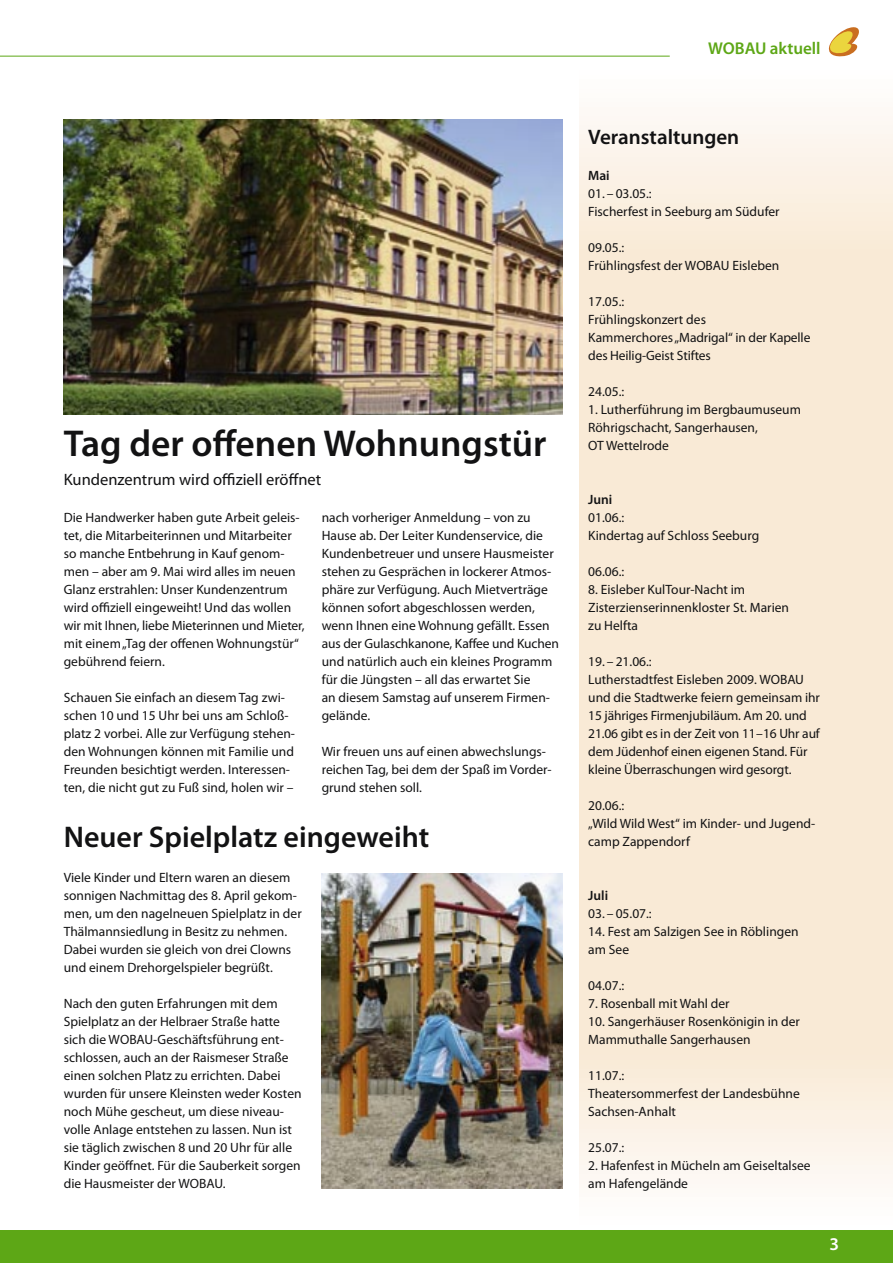
<style>
.page{position:relative;width:893px;height:1263px;background:#fff}
.page>*{position:absolute;margin:0;border:0;box-sizing:border-box;transform-origin:0 0}
.WOBAU_Journal_Haedline{font:600 37.5px "Myriad Pro";color:#121213}
.WOBAU_Journal_Nachrichten{font:600 30px "Myriad Pro";color:#121213}
.WOBAU_Journal_Kasten_Haedline{font:600 21px "Myriad Pro";color:#121213}
.t1{font:600 18px "Myriad Pro";color:#fff}
.WOBAU_Journal_Rubrik{font:600 17.1px "Myriad Pro";color:#5da716}
.WOBAU_Journal_Unterzeile_Überschrift{font:16.5px "Myriad Pro";color:#121213}
.WOBAU_Journal_Fließtext{font:13.5px/18px "Myriad Pro";color:#121213}
.WOBAU_Journal_Fließtext_Kasten{font:13.5px/18px "Myriad Pro";color:#121213}
.WOBAU_Journal_Fließtext_Kasten-2{font:600 13.5px "Myriad Pro";color:#121213}
</style>
<div class="page">
<svg style="left:828px;top:27px;width:31px;height:30px"></svg>
<hr style="left:0;top:56px;width:670px;height:1px;background:#5da716">
<div style="left:0;top:1230px;width:893px;height:33px;background:#5da716"></div>
<svg style="left:580px;top:116px;width:313px;height:1068px;background:#f9ebd9"></svg>
<img style="left:64px;top:119px;width:499px;height:295px">
<img style="left:322px;top:874px;width:241px;height:314px">
<p class="WOBAU_Journal_Haedline" style="left:64px;top:423px;width:484px">Tag der offenen Wohnungstür</p>
<p class="WOBAU_Journal_Unterzeile_Überschrift" style="left:64px;top:470px;width:259px">Kundenzentrum wird offiziell eröffnet</p>
<p class="WOBAU_Journal_Fließtext" style="left:64px;top:509px;width:242px">Die Handwerker haben gute Arbeit geleis&shy;tet, die Mitarbeiterinnen und Mitarbeiter so manche Entbehrung in Kauf genom&shy;men – aber am 9. Mai wird alles im neuen Glanz erstrahlen: Unser Kundenzentrum wird offiziell eingeweiht! Und das wollen wir mit Ihnen, liebe Mieterinnen und Mieter, mit einem „Tag der offenen Wohnungstür“ gebührend feiern.</p>
<p class="WOBAU_Journal_Fließtext" style="left:64px;top:689px;width:233px">Schauen Sie einfach an diesem Tag zwi&shy;schen 10 und 15 Uhr bei uns am Schloß&shy;platz 2 vorbei. Alle zur Verfügung stehen&shy;den Wohnungen können mit Familie und Freunden besichtigt werden. Interessen&shy;ten, die nicht gut zu Fuß sind, holen wir –</p>
<p class="WOBAU_Journal_Fließtext" style="left:322px;top:509px;width:239px">nach vorheriger Anmeldung – von zu Hause ab. Der Leiter Kundenservice, die Kundenbetreuer und unsere Hausmeister stehen zu Gesprächen in lockerer Atmos&shy;phäre zur Verfügung. Auch Mietverträge können sofort abgeschlossen werden, wenn Ihnen eine Wohnung gefällt. Essen aus der Gulaschkanone, Kaffee und Kuchen und natürlich auch ein kleines Programm für die Jüngsten – all das erwartet Sie</p>
<p class="WOBAU_Journal_Fließtext" style="left:322px;top:689px;width:230px">an diesem Samstag auf unserem Firmen&shy;gelände.</p>
<p class="WOBAU_Journal_Fließtext" style="left:322px;top:743px;width:231px">Wir freuen uns auf einen abwechslungs&shy;reichen Tag, bei dem der Spaß im Vorder&shy;grund stehen soll.</p>
<p class="WOBAU_Journal_Nachrichten" style="left:64px;top:820px;width:367px">Neuer Spielplatz eingeweiht</p>
<p class="WOBAU_Journal_Fließtext" style="left:64px;top:869px;width:239px">Viele Kinder und Eltern waren an diesem sonnigen Nachmittag des 8. April gekom&shy;men, um den nagelneuen Spielplatz in der Thälmannsiedlung in Besitz zu nehmen.<br>Dabei wurden sie gleich von drei Clowns und einem Drehorgelspieler begrüßt.</p>
<p class="WOBAU_Journal_Fließtext" style="left:64px;top:995px;width:239px">Nach den guten Erfahrungen mit dem Spielplatz an der Helbraer Straße hatte sich die WOBAU-Geschäftsführung ent&shy;schlossen, auch an der Raismeser Straße einen solchen Platz zu errichten. Dabei wurden für unsere Kleinsten weder Kosten noch Mühe gescheut, um diese niveau&shy;volle Anlage entstehen zu lassen. Nun ist sie täglich zwischen 8 und 20 Uhr für alle Kinder geöffnet. Für die Sauberkeit sorgen die Hausmeister der WOBAU.</p>
<p class="WOBAU_Journal_Rubrik" style="left:708px;top:39px;width:114px">WOBAU aktuell</p>
<p class="WOBAU_Journal_Kasten_Haedline" style="left:588px;top:125px;width:153px">Veranstaltungen</p>
<p class="WOBAU_Journal_Fließtext_Kasten-2" style="left:588px;top:168px;width:23px">Mai</p>
<p class="WOBAU_Journal_Fließtext_Kasten" style="left:588px;top:185px;width:65px">01. – 03.05.:</p>
<p class="WOBAU_Journal_Fließtext_Kasten" style="left:588px;top:203px;width:193px">Fischerfest in Seeburg am Südufer</p>
<p class="WOBAU_Journal_Fließtext_Kasten" style="left:588px;top:239px;width:38px">09.05.:</p>
<p class="WOBAU_Journal_Fließtext_Kasten" style="left:588px;top:257px;width:193px">Frühlingsfest der WOBAU Eisleben</p>
<p class="WOBAU_Journal_Fließtext_Kasten" style="left:588px;top:293px;width:38px">17.05.:</p>
<p class="WOBAU_Journal_Fließtext_Kasten" style="left:588px;top:311px;width:119px">Frühlingskonzert des</p>
<p class="WOBAU_Journal_Fließtext_Kasten" style="left:588px;top:329px;width:224px">Kammerchores „Madrigal“ in der Kapelle</p>
<p class="WOBAU_Journal_Fließtext_Kasten" style="left:588px;top:347px;width:124px">des Heilig-Geist Stiftes</p>
<p class="WOBAU_Journal_Fließtext_Kasten" style="left:588px;top:383px;width:38px">24.05.:</p>
<p class="WOBAU_Journal_Fließtext_Kasten" style="left:588px;top:401px;width:214px">1. Lutherführung im Bergbaumuseum<br>Röhrigschacht, Sangerhausen,</p>
<p class="WOBAU_Journal_Fließtext_Kasten" style="left:588px;top:437px;width:82px">OT Wettelrode</p>
<p class="WOBAU_Journal_Fließtext_Kasten-2" style="left:588px;top:492px;width:26px">Juni</p>
<p class="WOBAU_Journal_Fließtext_Kasten" style="left:588px;top:509px;width:38px">01.06.:</p>
<p class="WOBAU_Journal_Fließtext_Kasten" style="left:588px;top:527px;width:173px">Kindertag auf Schloss Seeburg</p>
<p class="WOBAU_Journal_Fließtext_Kasten" style="left:588px;top:563px;width:38px">06.06.:</p>
<p class="WOBAU_Journal_Fließtext_Kasten" style="left:588px;top:581px;width:158px">8. Eisleber KulTour-Nacht im</p>
<p class="WOBAU_Journal_Fließtext_Kasten" style="left:588px;top:599px;width:202px">Zisterzienserinnenkloster St. Marien</p>
<p class="WOBAU_Journal_Fließtext_Kasten" style="left:588px;top:617px;width:51px">zu Helfta</p>
<p class="WOBAU_Journal_Fließtext_Kasten" style="left:588px;top:653px;width:65px">19. – 21.06.:</p>
<p class="WOBAU_Journal_Fließtext_Kasten" style="left:588px;top:671px;width:233px">Lutherstadtfest Eisleben 2009. WOBAU und die Stadtwerke feiern gemeinsam ihr 15 jähriges Firmenjubiläum. Am 20. und 21.06 gibt es in der Zeit von 11–16 Uhr auf dem Jüdenhof einen eigenen Stand. Für kleine Überraschungen wird gesorgt.</p>
<p class="WOBAU_Journal_Fließtext_Kasten" style="left:588px;top:797px;width:38px">20.06.:</p>
<p class="WOBAU_Journal_Fließtext_Kasten" style="left:588px;top:815px;width:228px">„Wild Wild West“ im Kinder- und Jugend&shy;camp Zappendorf</p>
<p class="WOBAU_Journal_Fließtext_Kasten-2" style="left:588px;top:888px;width:21px">Juli</p>
<p class="WOBAU_Journal_Fließtext_Kasten" style="left:588px;top:905px;width:65px">03. – 05.07.:</p>
<p class="WOBAU_Journal_Fließtext_Kasten" style="left:588px;top:923px;width:212px">14. Fest am Salzigen See in Röblingen am See</p>
<p class="WOBAU_Journal_Fließtext_Kasten" style="left:588px;top:977px;width:38px">04.07.:</p>
<p class="WOBAU_Journal_Fließtext_Kasten" style="left:588px;top:995px;width:143px">7. Rosenball mit Wahl der</p>
<p class="WOBAU_Journal_Fließtext_Kasten" style="left:588px;top:1013px;width:213px">10. Sangerhäuser Rosenkönigin in der<br>Mammuthalle Sangerhausen</p>
<p class="WOBAU_Journal_Fließtext_Kasten" style="left:588px;top:1067px;width:38px">11.07.:</p>
<p class="WOBAU_Journal_Fließtext_Kasten" style="left:588px;top:1085px;width:213px">Theatersommerfest der Landesbühne<br>Sachsen-Anhalt</p>
<p class="WOBAU_Journal_Fließtext_Kasten" style="left:588px;top:1139px;width:38px">25.07.:</p>
<p class="WOBAU_Journal_Fließtext_Kasten" style="left:588px;top:1157px;width:224px">2. Hafenfest in Mücheln am Geiseltalsee am Hafengelände</p>
<h3 class="t1" style="left:830px;top:1234px;width:11px">3</h3>
</div>
